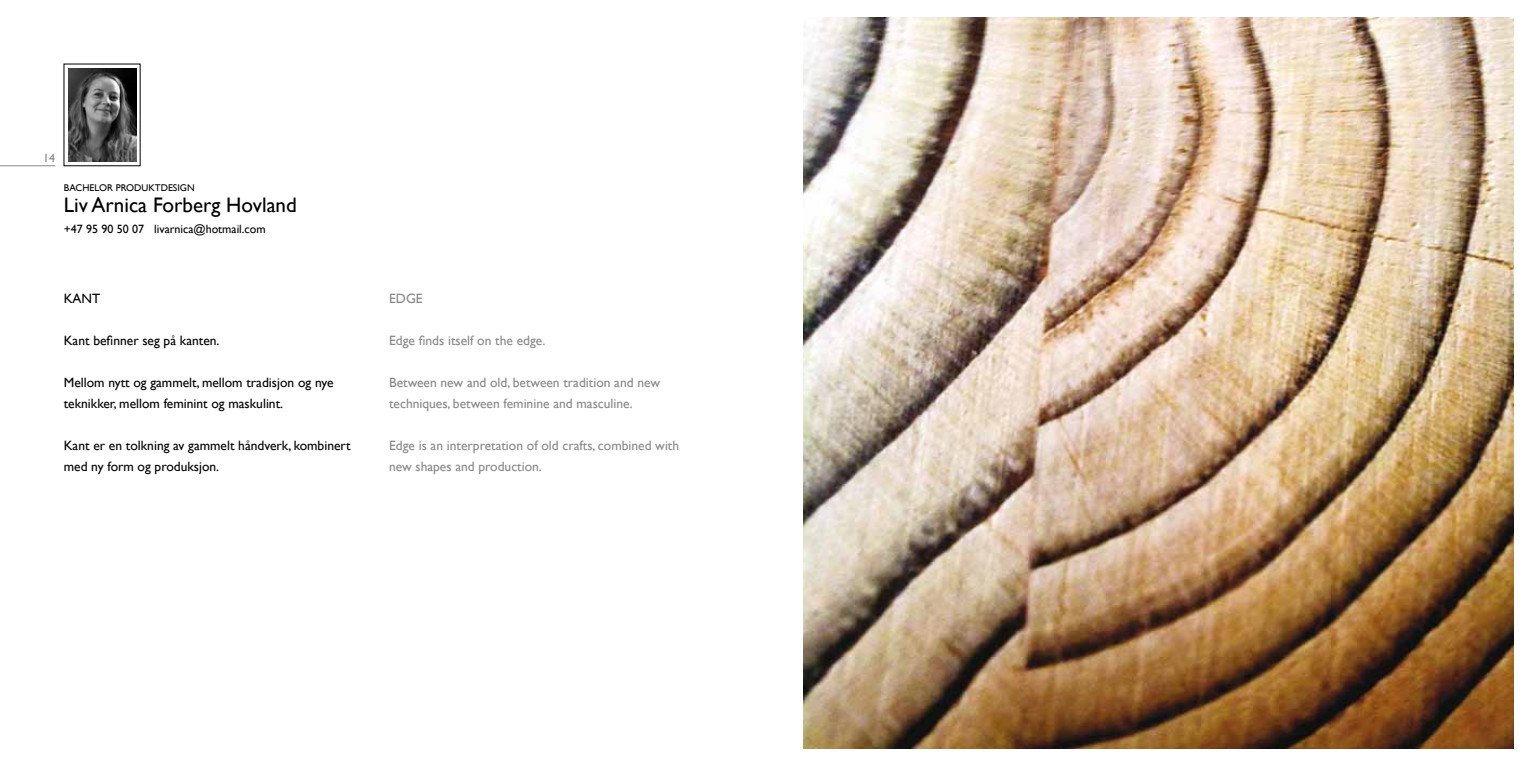
<style>
.page{position:relative;width:1531px;height:766px;background:#fff}
.page>*{position:absolute;margin:0;border:0;box-sizing:border-box;transform-origin:0 0}
.t1{font:21px "Gill Sans";color:#000}
.t2{font:13.5px/21px "Gill Sans";color:#87888a}
.t3{font:13.5px/21px "Gill Sans";color:#000}
.t4{font:12px "Gill Sans";color:#000}
.t5{font:12px "Gill Sans";color:#87888a}
.t6{font:9.75px "Gill Sans";color:#000}
</style>
<div class="page">
<img style="left:68px;top:68px;width:68px;height:94px">
<hr style="left:0;top:165px;width:55px;height:1px;background:#87888a">
<img style="left:804px;top:17px;width:710px;height:731px">
<p class="t5" style="left:43px;top:151px;width:14px">14</p>
<p class="t6" style="left:64px;top:182px;width:132px">BACHELOR PRODUKTDESIGN</p>
<h1 class="t1" style="left:64px;top:193px;width:235px">Liv Arnica Forberg Hovland</h1>
<p class="t4" style="left:64px;top:222px;width:203px">+47 95 90 50 07 livarnica@hotmail.com</p>
<p class="t3" style="left:64px;top:288px;width:38px">KANT</p>
<p class="t3" style="left:64px;top:330px;width:157px">Kant befinner seg på kanten.</p>
<p class="t3" style="left:64px;top:372px;width:271px">Mellom nytt og gammelt, mellom tradisjon og nye teknikker, mellom feminint og maskulint.</p>
<p class="t3" style="left:64px;top:435px;width:288px">Kant er en tolkning av gammelt håndverk, kombinert med ny form og produksjon.</p>
<p class="t2" style="left:389px;top:288px;width:35px">EDGE</p>
<p class="t2" style="left:389px;top:330px;width:158px">Edge finds itself on the edge.</p>
<p class="t2" style="left:389px;top:372px;width:272px">Between new and old, between tradition and new techniques, between feminine and masculine.</p>
<p class="t2" style="left:389px;top:435px;width:292px">Edge is an interpretation of old crafts, combined with new shapes and production.</p>
</div>
